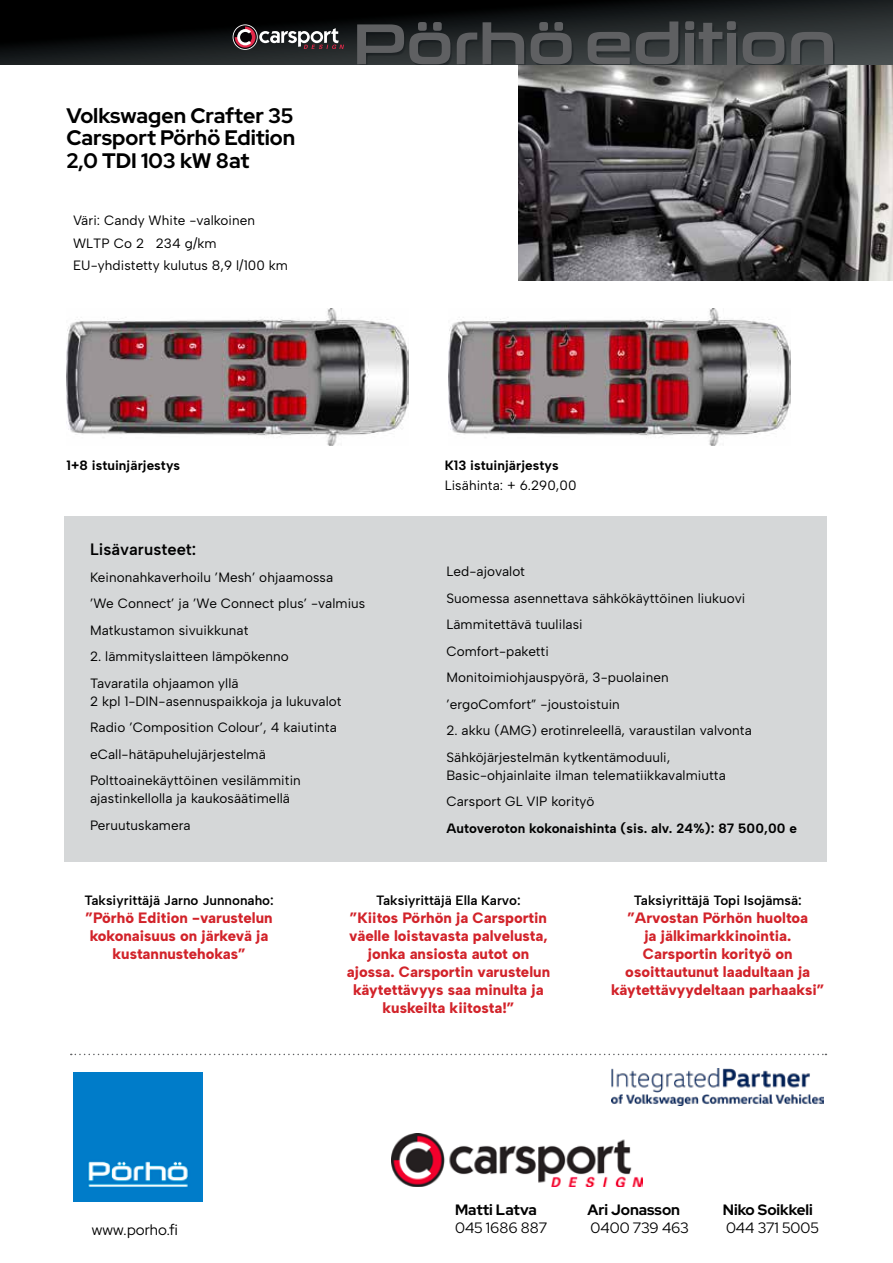
<style>
.page{position:relative;width:893px;height:1263px;background:#fff}
.page>*{position:absolute;margin:0;border:0;box-sizing:border-box;transform-origin:0 0}
.t1{font:700 21px/22.5px "Red Hat Display";color:#000;text-align:justify}
.t2{font:600 16.5px "Albert Sans";letter-spacing:.005em;color:#000}
.t3{font:800 15px/18px "Albert Sans";color:#d2232a;text-align:center}
.t4{font:15px "Red Hat Display";color:#000}
.t5{font:700 15px "Red Hat Display";color:#000}
.t6{font:13.5px/26.5px "Albert Sans";letter-spacing:.005em;color:#000}
.t7{font:700 13.5px "Albert Sans";letter-spacing:.005em;color:#000}
.t8{font:600 13.5px "Albert Sans";color:#000}
</style>
<div class="page">
<svg style="left:0;top:0;width:893px;height:65px;background:#101314"></svg>
<svg style="left:357px;top:22px;width:217px;height:43px;background:#3d4042"></svg>
<svg style="left:588px;top:21px;width:247px;height:44px;background:#434748"></svg>
<svg style="left:233px;top:24px;width:111px;height:26px;background:#554b4e"></svg>
<img style="left:67px;top:309px;width:342px;height:136px">
<img style="left:448px;top:309px;width:342px;height:136px">
<img style="left:518px;top:65px;width:375px;height:216px">
<div style="left:65px;top:517px;width:762px;height:345px;background:#d5d7d8"></div>
<svg style="left:71px;top:1054px;width:755px;height:1px"></svg>
<img style="left:391px;top:1134px;width:251px;height:53px">
<img style="left:74px;top:1073px;width:128px;height:128px">
<img style="left:612px;top:1068px;width:211px;height:38px">
<h1 class="t1" style="left:67px;top:104px;width:230px">Volkswagen Crafter 35<br>Carsport Pörhö Edition 2,0 TDI 103 kW 8at</h1>
<p class="t6" style="left:73px;top:209px;width:216px;line-height:22.5px">Väri: Candy White -valkoinen<br>WLTP Co 2 234 g/km<br>EU-yhdistetty kulutus 8,9 l/100 km</p>
<p class="t7" style="left:67px;top:457px;width:115px">1+8 istuinjärjestys</p>
<p class="t2" style="left:90px;top:539px;width:108px">Lisävarusteet:</p>
<p class="t6" style="left:90px;top:564px;width:277px">Keinonahkaverhoilu ’Mesh’ ohjaamossa<br>’We Connect’ ja ’We Connect plus’ -valmius<br>Matkustamon sivuikkunat</p>
<p class="t6" style="left:90px;top:643px;width:200px">2. lämmityslaitteen lämpökenno<br>Tavaratila ohjaamon yllä</p>
<p class="t6" style="left:90px;top:688px;width:253px">2 kpl 1-DIN-asennuspaikkoja ja lukuvalot Radio ’Composition Colour’, 4 kaiutinta eCall-hätäpuhelujärjestelmä Polttoainekäyttöinen vesilämmitin</p>
<p class="t6" style="left:90px;top:785px;width:202px">ajastinkellolla ja kaukosäätimellä<br>Peruutuskamera</p>
<p class="t7" style="left:445px;top:457px;width:115px">K13 istuinjärjestys</p>
<p class="t6" style="left:445px;top:472px;width:133px">Lisähinta: + 6.290,00</p>
<p class="t6" style="left:446px;top:558px;width:301px">Led-ajovalot<br>Suomessa asennettava sähkökäyttöinen liukuovi<br>Lämmitettävä tuulilasi<br>Comfort-paketti<br>Monitoimiohjauspyörä, 3-puolainen ’ergoComfort” -joustoistuin</p>
<p class="t6" style="left:446px;top:717px;width:307px">2. akku (AMG) erotinreleellä, varaustilan valvonta<br>Sähköjärjestelmän kytkentämoduuli,</p>
<p class="t6" style="left:446px;top:762px;width:281px">Basic-ohjainlaite ilman telematiikkavalmiutta<br>Carsport GL VIP korityö</p>
<p class="t7" style="left:446px;top:820px;width:352px">Autoveroton kokonaishinta (sis. alv. 24%): 87 500,00 e</p>
<p class="t8" style="left:84px;top:892px;width:191px">Taksiyrittäjä Jarno Junnonaho:</p>
<p class="t3" style="left:86px;top:909px;width:189px">”Pörhö Edition -varustelun kokonaisuus on järkevä ja kustannustehokas”</p>
<p class="t8" style="left:376px;top:892px;width:146px">Taksiyrittäjä Ella Karvo:</p>
<p class="t3" style="left:347px;top:909px;width:205px">”Kiitos Pörhön ja Carsportin väelle loistavasta palvelusta, jonka ansiosta autot on ajossa. Carsportin varustelun käytettävyys saa minulta ja kuskeilta kiitosta!”</p>
<p class="t8" style="left:634px;top:892px;width:169px">Taksiyrittäjä Topi Isojämsä:</p>
<p class="t3" style="left:611px;top:909px;width:215px">”Arvostan Pörhön huoltoa<br>ja jälkimarkkinointia.<br>Carsportin korityö on osoittautunut laadultaan ja käytettävyydeltaan parhaaksi”</p>
<p class="t4" style="left:92px;top:1220px;width:87px">www.porho.fi</p>
<p class="t5" style="left:455px;top:1199px;width:83px">Matti Latva</p>
<p class="t4" style="left:455px;top:1217px;width:93px">045 1686 887</p>
<p class="t5" style="left:587px;top:1199px;width:94px">Ari Jonasson</p>
<p class="t4" style="left:591px;top:1217px;width:100px">0400 739 463</p>
<p class="t5" style="left:723px;top:1199px;width:91px">Niko Soikkeli</p>
<p class="t4" style="left:726px;top:1217px;width:94px">044 371 5005</p>
</div>
